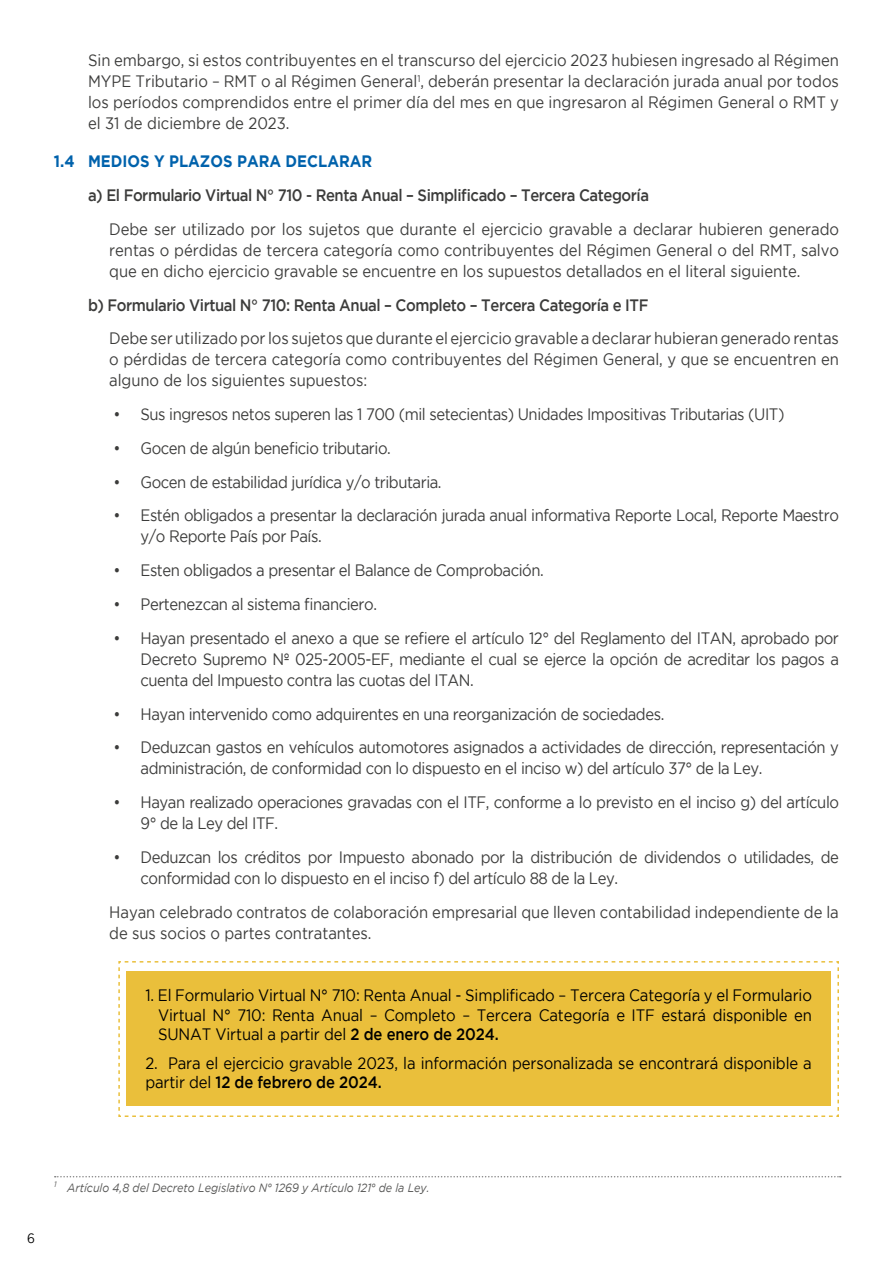
<style>
.page{position:relative;width:893px;height:1263px;background:#fff}
.page>*{position:absolute;margin:0;border:0;box-sizing:border-box;transform-origin:0 0}
.t1{font:16.5px/21px "Gotham";letter-spacing:-.03em;color:#3c3c3b;text-align:justify;scale:.9 1}
.t2{font:16.5px/19.8px "Gotham";letter-spacing:-.01em;color:#000;text-align:justify;scale:.9 1}
.t3{font:500 16.5px "Gotham";letter-spacing:-.03em;color:#3c3c3b;scale:.9 1}
.t4{font:16.5px/21px "Gotham";letter-spacing:-.005em;color:#3c3c3b;scale:.9 1}
.t5{font:700 16.5px "Gotham";color:#0062ac;scale:.9 1}
.t6{font:13.5px "Gotham";color:#000;scale:.9 1}
.t7{font:italic 12px "Gotham";color:#575756;scale:.9 1}
.s1{font-weight:500}
</style>
<div class="page">
<svg style="left:118px;top:961px;width:721px;height:156px"></svg>
<div style="left:126px;top:971px;width:705px;height:135px;background:#eabf3b"></div>
<svg style="left:55px;top:1176px;width:786px;height:1px"></svg>
<p class="t1" style="left:88px;top:50px;width:836px">Sin embargo, si estos contribuyentes en el transcurso del ejercicio 2023 hubiesen ingresado al Régimen MYPE Tributario – RMT o al Régimen General<sup>1</sup>, deberán presentar la declaración jurada anual por todos los períodos comprendidos entre el primer día del mes en que ingresaron al Régimen General o RMT y el 31 de diciembre de 2023.</p>
<p class="t5" style="left:54px;top:152px;width:355px">1.4 MEDIOS Y PLAZOS PARA DECLARAR</p>
<p class="t3" style="left:88px;top:186px;width:625px">a) El Formulario Virtual N° 710 - Renta Anual – Simplificado – Tercera Categoría</p>
<p class="t1" style="left:109px;top:218px;width:812px">Debe ser utilizado por los sujetos que durante el ejercicio gravable a declarar hubieren generado rentas o pérdidas de tercera categoría como contribuyentes del Régimen General o del RMT, salvo que en dicho ejercicio gravable se encuentre en los supuestos detallados en el literal siguiente.</p>
<p class="t3" style="left:88px;top:295px;width:624px">b) Formulario Virtual N° 710: Renta Anual – Completo – Tercera Categoría e ITF</p>
<p class="t1" style="left:109px;top:328px;width:812px">Debe ser utilizado por los sujetos que durante el ejercicio gravable a declarar hubieran generado rentas o pérdidas de tercera categoría como contribuyentes del Régimen General, y que se encuentren en alguno de los siguientes supuestos:</p>
<p class="t1" style="left:114px;top:404px;width:747px">• Sus ingresos netos superen las 1 700 (mil setecientas) Unidades Impositivas Tributarias (UIT)</p>
<p class="t1" style="left:114px;top:437px;width:310px">• Gocen de algún beneficio tributario.</p>
<p class="t1" style="left:114px;top:471px;width:366px">• Gocen de estabilidad jurídica y/o tributaria.</p>
<p class="t1" style="left:141px;top:505px;width:777px;text-indent:-27px">• Estén obligados a presentar la declaración jurada anual informativa Reporte Local, Reporte Maestro y/o Reporte País por País.</p>
<p class="t1" style="left:114px;top:560px;width:479px">• Esten obligados a presentar el Balance de Comprobación.</p>
<p class="t1" style="left:114px;top:593px;width:294px">• Pertenezcan al sistema financiero.</p>
<p class="t1" style="left:141px;top:627px;width:777px;text-indent:-27px">• Hayan presentado el anexo a que se refiere el artículo 12° del Reglamento del ITAN, aprobado por Decreto Supremo Nº 025-2005-EF, mediante el cual se ejerce la opción de acreditar los pagos a cuenta del Impuesto contra las cuotas del ITAN.</p>
<p class="t1" style="left:114px;top:703px;width:613px">• Hayan intervenido como adquirentes en una reorganización de sociedades.</p>
<p class="t1" style="left:141px;top:737px;width:777px;text-indent:-27px">• Deduzcan gastos en vehículos automotores asignados a actividades de dirección, representación y administración, de conformidad con lo dispuesto en el inciso w) del artículo 37° de la Ley.</p>
<p class="t1" style="left:141px;top:791px;width:778px;text-indent:-27px">• Hayan realizado operaciones gravadas con el ITF, conforme a lo previsto en el inciso g) del artículo<br>9° de la Ley del ITF.</p>
<p class="t1" style="left:141px;top:846px;width:778px;text-indent:-27px">• Deduzcan los créditos por Impuesto abonado por la distribución de dividendos o utilidades, de conformidad con lo dispuesto en el inciso f) del artículo 88 de la Ley.</p>
<p class="t4" style="left:109px;top:901px;width:812px">Hayan celebrado contratos de colaboración empresarial que lleven contabilidad independiente de la de sus socios o partes contratantes.</p>
<p class="t2" style="left:158px;top:985px;width:728px;text-indent:-13px">1. El Formulario Virtual N° 710: Renta Anual - Simplificado – Tercera Categoría y el Formulario Virtual N° 710: Renta Anual – Completo – Tercera Categoría e ITF estará disponible en SUNAT Virtual a partir del <span class="s1">2 de enero de 2024.</span></p>
<p class="t2" style="left:145px;top:1053px;width:742px">2. Para el ejercicio gravable 2023, la información personalizada se encontrará disponible a partir del <span class="s1">12 de febrero de 2024.</span></p>
<p class="t6" style="left:27px;top:1231px;width:10px">6</p>
<p class="t7" style="left:54px;top:1181px;width:419px"><sup>1</sup> Artículo 4,8 del Decreto Legislativo N° 1269 y Artículo 121° de la Ley.</p>
</div>
